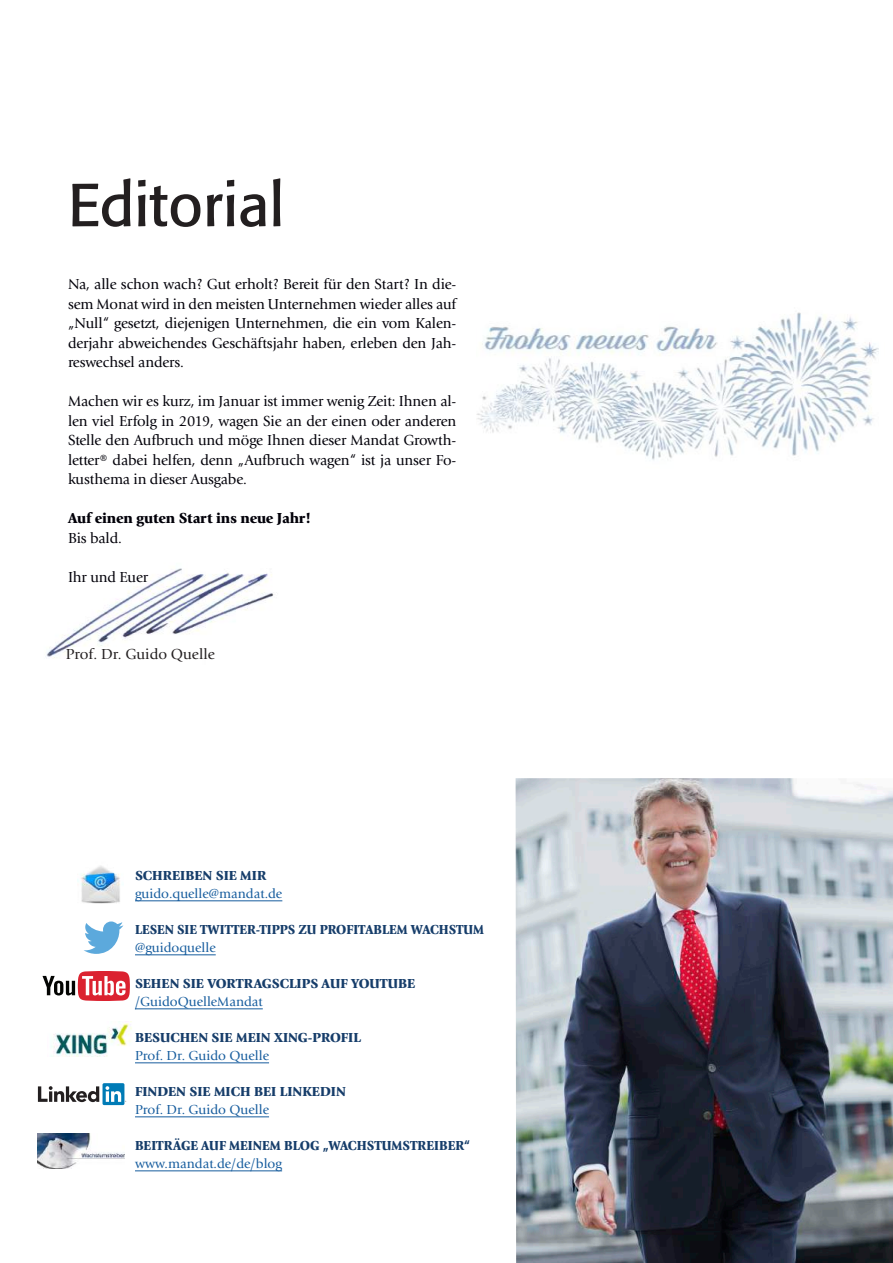
<style>
.page{position:relative;width:893px;height:1263px;background:#fff}
.page>*{position:absolute;margin:0;border:0;box-sizing:border-box;transform-origin:0 0}
.t1{font:60px "Formata BQ";color:#231f20}
.t2{font:15px/19.5px "Giovanni EF";letter-spacing:-.01em;color:#020109;text-align:justify}
.t3{font:900 15px "Giovanni EF";letter-spacing:-.01em;color:#020109}
.t4{font:15px "Giovanni EF";color:#231f20}
.t5{font:13.5px "Giovanni EF";color:#175d9e}
.t6{font:900 13.5px "Giovanni EF";color:#163d6a}
.t7{font:900 13.5px "Giovanni EF";color:#163d6a;scale:.94 1}
.t8{font:900 13.5px "Giovanni EF";color:#163d6a;scale:.95 1}
</style>
<div class="page">
<img style="left:46px;top:568px;width:228px;height:91px">
<img style="left:516px;top:778px;width:377px;height:485px">
<img style="left:77px;top:866px;width:43px;height:37px">
<svg style="left:84px;top:921px;width:39px;height:33px"></svg>
<img style="left:50px;top:1021px;width:82px;height:35px">
<svg style="left:38px;top:1086px;width:61px;height:16px"></svg>
<div style="left:103px;top:1083px;width:21px;height:22px;background:#007bb6;border-radius:2px"></div>
<svg style="left:106px;top:1086px;width:20px;height:16px"></svg>
<img style="left:38px;top:1134px;width:87px;height:34px">
<svg style="left:42px;top:971px;width:88px;height:30px"></svg>
<hr style="left:135px;top:900px;width:147px;height:1px;background:#175d9e">
<hr style="left:135px;top:954px;width:81px;height:1px;background:#175d9e">
<hr style="left:135px;top:1008px;width:128px;height:1px;background:#175d9e">
<hr style="left:135px;top:1062px;width:134px;height:1px;background:#175d9e">
<hr style="left:135px;top:1116px;width:134px;height:1px;background:#175d9e">
<hr style="left:135px;top:1170px;width:147px;height:1px;background:#175d9e">
<img style="left:476px;top:312px;width:403px;height:148px">
<h1 class="t1" style="left:68px;top:169px;width:218px">Editorial</h1>
<p class="t2" style="left:68px;top:275px;width:390px">Na, alle schon wach? Gut erholt? Bereit für den Start? In die&shy;sem Monat wird in den meisten Unternehmen wieder alles auf „Null“ gesetzt, diejenigen Unternehmen, die ein vom Kalen&shy;derjahr abweichendes Geschäftsjahr haben, erleben den Jah&shy;reswechsel anders.</p>
<p class="t2" style="left:68px;top:392px;width:390px">Machen wir es kurz, im Januar ist immer wenig Zeit: Ihnen al&shy;len viel Erfolg in 2019, wagen Sie an der einen oder anderen Stelle den Aufbruch und möge Ihnen dieser Mandat Growth&shy;letter® dabei helfen, denn „Aufbruch wagen“ ist ja unser Fo&shy;kusthema in dieser Ausgabe.</p>
<p class="t3" style="left:68px;top:510px;width:244px">Auf einen guten Start ins neue Jahr!</p>
<p class="t2" style="left:68px;top:528px;width:55px">Bis bald.</p>
<p class="t2" style="left:68px;top:567px;width:82px">Ihr und Euer</p>
<p class="t4" style="left:66px;top:645px;width:150px">Prof. Dr. Guido Quelle</p>
<p class="t6" style="left:135px;top:868px;width:133px">SCHREIBEN SIE MIR</p>
<p class="t5" style="left:135px;top:886px;width:149px">guido.quelle@mandat.de</p>
<p class="t7" style="left:135px;top:922px;width:373px">LESEN SIE TWITTER-TIPPS ZU PROFITABLEM WACHSTUM</p>
<p class="t5" style="left:135px;top:940px;width:82px">@guidoquelle</p>
<p class="t6" style="left:135px;top:976px;width:282px">SEHEN SIE VORTRAGSCLIPS AUF YOUTUBE</p>
<p class="t5" style="left:135px;top:994px;width:129px">/GuidoQuelleMandat</p>
<p class="t6" style="left:135px;top:1030px;width:228px">BESUCHEN SIE MEIN XING-PROFIL</p>
<p class="t5" style="left:135px;top:1048px;width:136px">Prof. Dr. Guido Quelle</p>
<p class="t6" style="left:135px;top:1084px;width:212px">FINDEN SIE MICH BEI LINKEDIN</p>
<p class="t5" style="left:135px;top:1102px;width:136px">Prof. Dr. Guido Quelle</p>
<p class="t8" style="left:135px;top:1138px;width:354px">BEITRÄGE AUF MEINEM BLOG „WACHSTUMSTREIBER“</p>
<p class="t5" style="left:135px;top:1156px;width:149px">www.mandat.de/de/blog</p>
</div>
